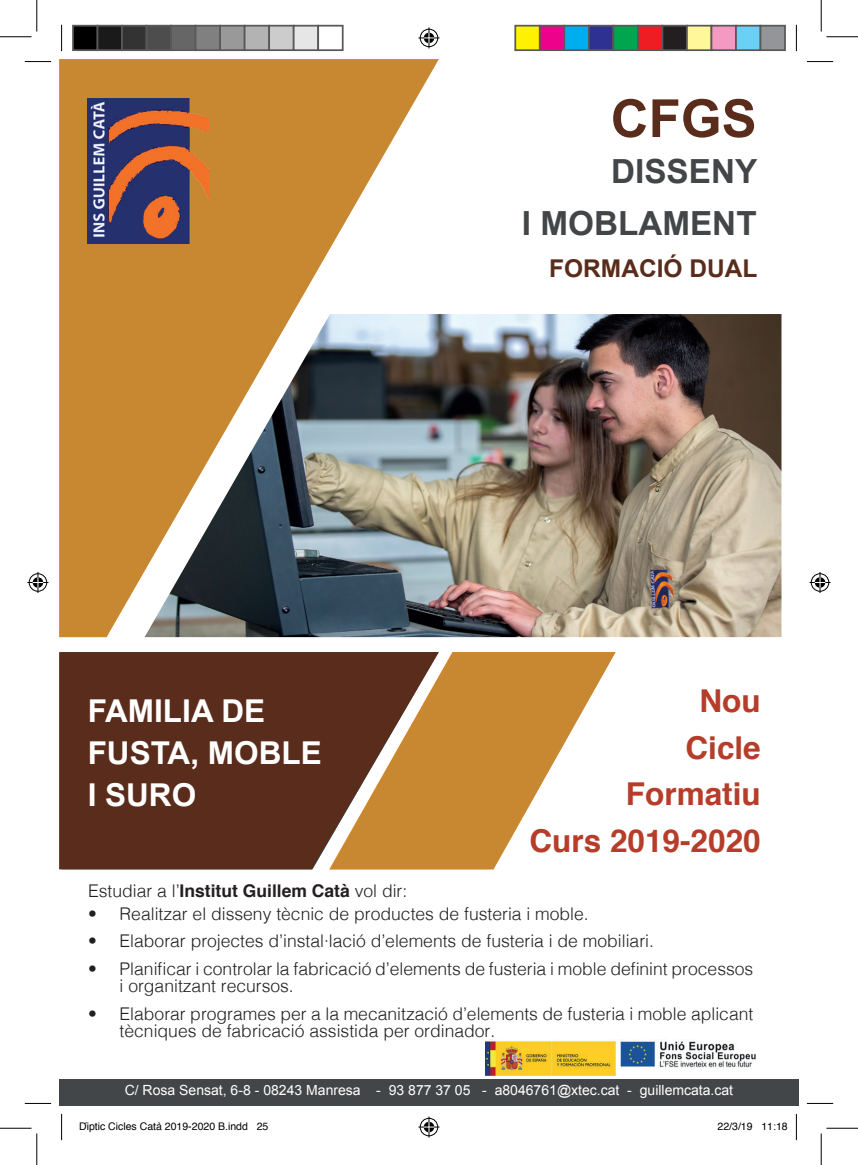
<style>
.page{position:relative;width:858px;height:1165px;background:#fff}
.page>*{position:absolute;margin:0;border:0;box-sizing:border-box;transform-origin:0 0}
.t1{font:700 52.5px "Arial";color:#5a2c1c}
.t2{font:700 33.25px/52.5px "Arial";color:#434648;text-align:right}
.t3{font:700 31.5px/46.7px "Helvetica";color:#b53d2a;text-align:right}
.t4{font:700 31.5px/42px "Arial";color:#fff}
.t5{font:700 24.5px "Arial";color:#5a2c1c}
.t6{font:300 17.5px/17.5px "Helvetica";color:#231f20}
.t7{font:700 17.5px "Helvetica";color:#231f20}
.t8{font:14px "Arial";color:#fff}
.t9{font:10.5px "Helvetica";color:#000}
.s1{font-weight:300}
</style>
<div class="page">
<svg style="left:59px;top:59px;width:380px;height:578px;fill:#c78831"></svg>
<img style="left:144px;top:314px;width:637px;height:323px">
<div style="left:59px;top:1079px;width:739px;height:27px;background:#434648"></div>
<div style="left:59px;top:652px;width:270px;height:217px;background:#5a2c1c"></div>
<svg style="left:329px;top:652px;width:286px;height:217px;fill:#c78831"></svg>
<img style="left:88px;top:99px;width:120px;height:145px">
<img style="left:486px;top:1039px;width:270px;height:37px">
<svg style="left:25px;top:61px;width:26px;height:1px"></svg>
<svg style="left:806px;top:61px;width:26px;height:1px"></svg>
<svg style="left:25px;top:1103px;width:26px;height:1px"></svg>
<svg style="left:806px;top:1103px;width:26px;height:1px"></svg>
<svg style="left:61px;top:25px;width:1px;height:26px"></svg>
<svg style="left:61px;top:1114px;width:1px;height:26px"></svg>
<svg style="left:795px;top:25px;width:1px;height:26px"></svg>
<svg style="left:795px;top:1114px;width:1px;height:26px"></svg>
<hr style="left:0;top:36px;width:32px;height:1px;background:#000">
<hr style="left:826px;top:36px;width:31px;height:1px;background:#000">
<hr style="left:0;top:1128px;width:32px;height:1px;background:#000">
<hr style="left:826px;top:1128px;width:31px;height:1px;background:#000">
<hr style="left:36px;top:0;width:1px;height:32px;background:#000">
<hr style="left:36px;top:1133px;width:1px;height:32px;background:#000">
<hr style="left:820px;top:0;width:1px;height:32px;background:#000">
<hr style="left:820px;top:1133px;width:1px;height:32px;background:#000">
<svg style="left:418px;top:27px;width:21px;height:21px"></svg>
<svg style="left:418px;top:1116px;width:21px;height:21px"></svg>
<svg style="left:27px;top:572px;width:21px;height:21px"></svg>
<svg style="left:809px;top:572px;width:21px;height:21px"></svg>
<div style="left:73px;top:26px;width:24px;height:24px;background:#000"></div>
<div style="left:72px;top:25px;width:26px;height:26px;border:2px solid #595959"></div>
<div style="left:97px;top:26px;width:25px;height:24px;background:#1a1a1a"></div>
<div style="left:97px;top:25px;width:26px;height:26px;border:2px solid #595959"></div>
<div style="left:122px;top:26px;width:24px;height:24px;background:#333"></div>
<div style="left:121px;top:25px;width:26px;height:26px;border:2px solid #595959"></div>
<div style="left:146px;top:26px;width:25px;height:24px;background:#4d4d4d"></div>
<div style="left:146px;top:25px;width:26px;height:26px;border:2px solid #595959"></div>
<div style="left:171px;top:26px;width:24px;height:24px;background:#666"></div>
<div style="left:170px;top:25px;width:26px;height:26px;border:2px solid #595959"></div>
<div style="left:195px;top:26px;width:25px;height:24px;background:#808080"></div>
<div style="left:195px;top:25px;width:26px;height:26px;border:2px solid #595959"></div>
<div style="left:220px;top:26px;width:24px;height:24px;background:#999"></div>
<div style="left:219px;top:25px;width:26px;height:26px;border:2px solid #595959"></div>
<div style="left:244px;top:26px;width:25px;height:24px;background:#b3b3b3"></div>
<div style="left:244px;top:25px;width:26px;height:26px;border:2px solid #595959"></div>
<div style="left:269px;top:26px;width:24px;height:24px;background:#ccc"></div>
<div style="left:268px;top:25px;width:26px;height:26px;border:2px solid #595959"></div>
<div style="left:293px;top:26px;width:25px;height:24px;background:#e6e6e6"></div>
<div style="left:293px;top:25px;width:26px;height:26px;border:2px solid #595959"></div>
<div style="left:317px;top:25px;width:26px;height:26px;border:2px solid #595959"></div>
<div style="left:515px;top:26px;width:24px;height:24px;background:#fff101"></div>
<div style="left:514px;top:25px;width:26px;height:26px;border:2px solid #595959"></div>
<div style="left:539px;top:26px;width:25px;height:24px;background:#ed028c"></div>
<div style="left:538px;top:25px;width:27px;height:26px;border:2px solid #595959"></div>
<div style="left:564px;top:26px;width:24px;height:24px;background:#00aeef"></div>
<div style="left:563px;top:25px;width:26px;height:26px;border:2px solid #595959"></div>
<div style="left:588px;top:26px;width:25px;height:24px;background:#2e3092"></div>
<div style="left:587px;top:25px;width:27px;height:26px;border:2px solid #595959"></div>
<div style="left:613px;top:26px;width:24px;height:24px;background:#00a54f"></div>
<div style="left:612px;top:25px;width:26px;height:26px;border:2px solid #595959"></div>
<div style="left:637px;top:26px;width:25px;height:24px;background:#ee1d23"></div>
<div style="left:636px;top:25px;width:27px;height:26px;border:2px solid #595959"></div>
<div style="left:662px;top:26px;width:24px;height:24px;background:#231f20"></div>
<div style="left:661px;top:25px;width:26px;height:26px;border:2px solid #595959"></div>
<div style="left:686px;top:26px;width:25px;height:24px;background:#fff79a"></div>
<div style="left:685px;top:25px;width:27px;height:26px;border:2px solid #595959"></div>
<div style="left:711px;top:26px;width:24px;height:24px;background:#f499c2"></div>
<div style="left:710px;top:25px;width:26px;height:26px;border:2px solid #595959"></div>
<div style="left:735px;top:26px;width:25px;height:24px;background:#6bcff6"></div>
<div style="left:734px;top:25px;width:27px;height:26px;border:2px solid #595959"></div>
<div style="left:760px;top:26px;width:24px;height:24px;background:#939598"></div>
<div style="left:759px;top:25px;width:26px;height:26px;border:2px solid #595959"></div>
<h1 class="t1" style="left:610px;top:84px;width:147px">CFGS</h1>
<h2 class="t2" style="left:521px;top:146px;width:237px">DISSENY<br>I MOBLAMENT</h2>
<h3 class="t4" style="left:88px;top:691px;width:235px">FAMILIA DE<br>FUSTA, MOBLE<br>I SURO</h3>
<h3 class="t5" style="left:549px;top:253px;width:210px">FORMACIÓ DUAL</h3>
<h3 class="t3" style="left:529px;top:678px;width:233px">Nou<br>Cicle<br>Formatiu<br>Curs 2019-2020</h3>
<p class="t7" style="left:88px;top:877px;width:320px"><span class="s1">Estudiar a l’</span>Institut Guillem Catà <span class="s1">vol dir:</span></p>
<p class="t6" style="left:88px;top:904px;width:502px">• Realitzar el disseny tècnic de productes de fusteria i moble.</p>
<p class="t6" style="left:88px;top:931px;width:567px">• Elaborar projectes d’instal·lació d’elements de fusteria i de mobiliari.</p>
<p class="t6" style="left:120px;top:958px;width:635px;text-indent:-32px">• Planificar i controlar la fabricació d’elements de fusteria i moble definint processos i organitzant recursos.</p>
<p class="t6" style="left:120px;top:1003px;width:635px;text-indent:-32px">• Elaborar programes per a la mecanització d’elements de fusteria i moble aplicant tècniques de fabricació assistida per ordinador.</p>
<p class="t8" style="left:125px;top:1081px;width:609px">C/ Rosa Sensat, 6-8 - 08243 Manresa - 93 877 37 05 - a8046761@xtec.cat - guillemcata.cat</p>
<p class="t9" style="left:79px;top:1118px;width:191px">Díptic Cicles Catà2019-2020 B.indd 25</p>
<p class="t9" style="left:717px;top:1118px;width:72px">22/3/19 11:18</p>
</div>
